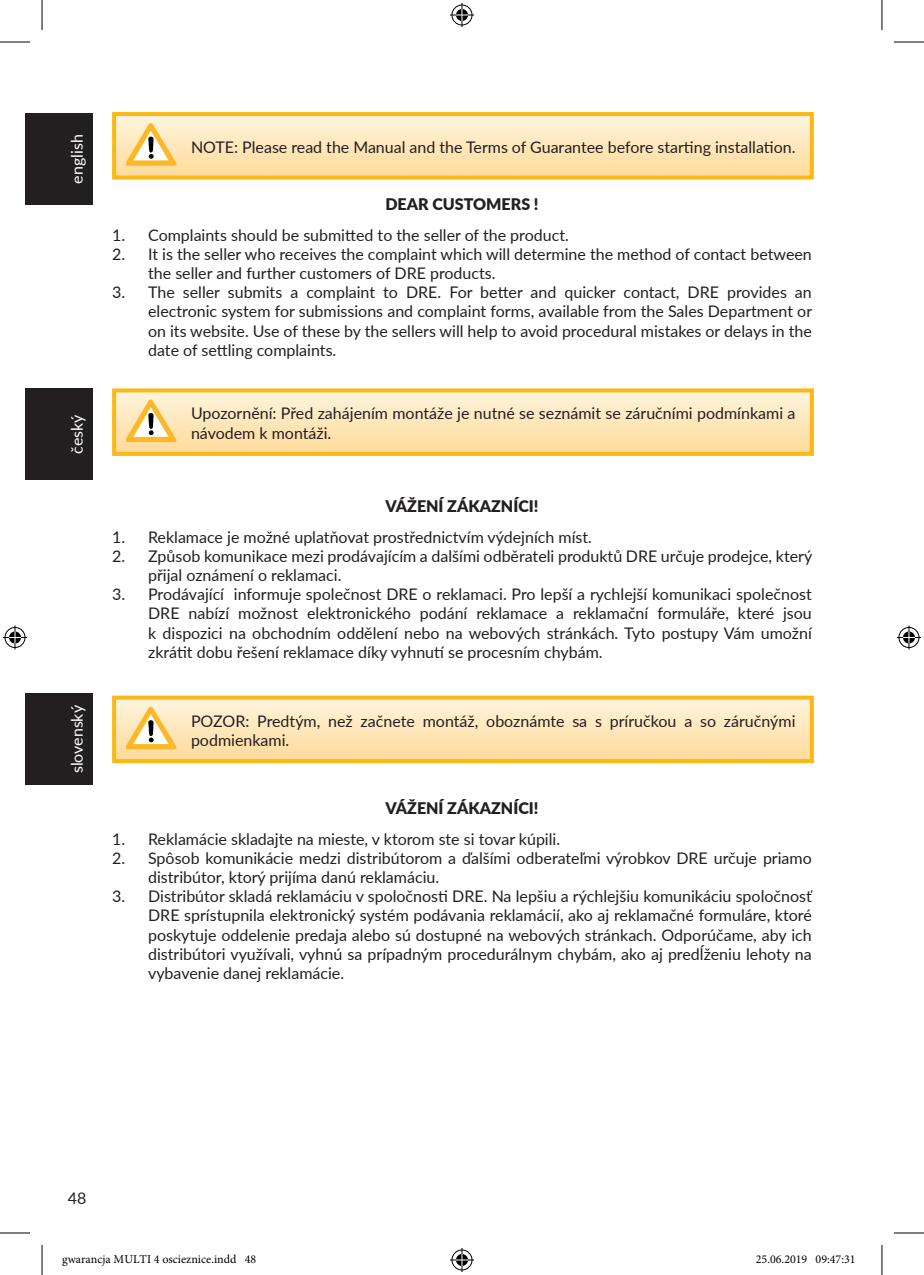
<style>
.page{position:relative;width:924px;height:1275px;background:#fff}
.page>*{position:absolute;margin:0;border:0;box-sizing:border-box;transform-origin:0 0}
.t1{font:16px/19.2px "Lato";color:#231f20}
.t2{font:900 16px "Lato";color:#231f20}
.t3{font:16px "Lato";color:#fff}
.t4{font:12px "Minion Pro";color:#000}
</style>
<div class="page">
<div style="left:25px;top:113px;width:68px;height:91px;background:#231f20"></div>
<div style="left:25px;top:389px;width:68px;height:91px;background:#231f20"></div>
<div style="left:25px;top:694px;width:68px;height:91px;background:#231f20"></div>
<img style="left:117px;top:393px;width:691px;height:58px">
<div style="left:112px;top:388px;width:701px;height:68px;border:4px solid #fcb814"></div>
<svg style="left:127px;top:399px;width:49px;height:43px"></svg>
<img style="left:117px;top:117px;width:691px;height:57px">
<div style="left:112px;top:112px;width:701px;height:67px;border:4px solid #fcb814"></div>
<svg style="left:127px;top:123px;width:49px;height:43px"></svg>
<img style="left:117px;top:700px;width:691px;height:58px">
<div style="left:112px;top:695px;width:701px;height:68px;border:4px solid #fcb814"></div>
<svg style="left:127px;top:707px;width:49px;height:42px"></svg>
<hr style="left:0;top:42px;width:30px;height:1px;background:#000">
<hr style="left:893px;top:42px;width:30px;height:1px;background:#000">
<hr style="left:0;top:1232px;width:30px;height:1px;background:#000">
<hr style="left:893px;top:1232px;width:30px;height:1px;background:#000">
<hr style="left:42px;top:0;width:1px;height:30px;background:#000">
<hr style="left:42px;top:1245px;width:1px;height:30px;background:#000">
<hr style="left:881px;top:0;width:1px;height:30px;background:#000">
<hr style="left:881px;top:1245px;width:1px;height:30px;background:#000">
<svg style="left:450px;top:3px;width:24px;height:24px"></svg>
<svg style="left:450px;top:1248px;width:24px;height:24px"></svg>
<svg style="left:3px;top:625px;width:24px;height:24px"></svg>
<svg style="left:897px;top:625px;width:23px;height:24px"></svg>
<div style="left:815px;top:1255px;width:5px;height:8px;border:1px solid #fff;border-radius:50%"></div>
<svg style="left:816px;top:1255px;width:4px;height:8px"></svg>
<p class="t3" style="left:65px;top:184px;width:51px;rotate:-90deg">english</p>
<p class="t3" style="left:65px;top:454px;width:41px;rotate:-90deg">český</p>
<p class="t3" style="left:65px;top:773px;width:70px;rotate:-90deg">slovenský</p>
<p class="t1" style="left:191px;top:137px;width:605px">NOTE: Please read the Manual and the Terms of Guarantee before starting installation.</p>
<p class="t2" style="left:385px;top:192px;width:155px">DEAR CUSTOMERS !</p>
<p class="t1" style="left:112px;top:224px;width:458px">1. Complaints should be submitted to the seller of the product.</p>
<p class="t1" style="left:148px;top:244px;width:665px;text-indent:-36px">2. It is the seller who receives the complaint which will determine the method of contact between the seller and further customers of DRE products.</p>
<p class="t1" style="left:148px;top:282px;width:665px;text-align:justify;text-indent:-36px">3. The seller submits a complaint to DRE. For better and quicker contact, DRE provides an electronic system for submissions and complaint forms, available from the Sales Department or on its website. Use of these by the sellers will help to avoid procedural mistakes or delays in the date of settling complaints.</p>
<p class="t1" style="left:191px;top:403px;width:605px">Upozornění: Před zahájením montáže je nutné se seznámit se záručními podmínkami a návodem k montáži.</p>
<p class="t2" style="left:385px;top:494px;width:154px">VÁŽENÍ ZÁKAZNÍCI!</p>
<p class="t1" style="left:112px;top:526px;width:481px">1. Reklamace je možné uplatňovat prostřednictvím výdejních míst.</p>
<p class="t1" style="left:148px;top:545px;width:665px;text-indent:-36px">2. Způsob komunikace mezi prodávajícím a dalšími odběrateli produktů DRE určuje prodejce, který přijal oznámení o reklamaci.</p>
<p class="t1" style="left:148px;top:584px;width:665px;text-align:justify;text-indent:-36px">3. Prodávající informuje společnost DRE o reklamaci. Pro lepší a rychlejší komunikaci společnost DRE nabízí možnost elektronického podání reklamace a reklamační formuláře, které jsou k dispozici na obchodním oddělení nebo na webových stránkách. Tyto postupy Vám umožní zkrátit dobu řešení reklamace díky vyhnutí se procesním chybám.</p>
<p class="t1" style="left:191px;top:710px;width:605px">POZOR: Predtým, než začnete montáž, oboznámte sa s príručkou a so záručnými podmienkami.</p>
<p class="t2" style="left:385px;top:796px;width:154px">VÁŽENÍ ZÁKAZNÍCI!</p>
<p class="t1" style="left:112px;top:828px;width:449px">1. Reklamácie skladajte na mieste, v ktorom ste si tovar kúpili.</p>
<p class="t1" style="left:148px;top:847px;width:665px;text-indent:-36px">2. Spôsob komunikácie medzi distribútorom a ďalšími odberateľmi výrobkov DRE určuje priamo distribútor, ktorý prijíma danú reklamáciu.</p>
<p class="t1" style="left:148px;top:886px;width:665px;text-align:justify;text-indent:-36px">3. Distribútor skladá reklamáciu v spoločnosti DRE. Na lepšiu a rýchlejšiu komunikáciu spoločnosť DRE sprístupnila elektronický systém podávania reklamácií, ako aj reklamačné formuláre, ktoré poskytuje oddelenie predaja alebo sú dostupné na webových stránkach. Odporúčame, aby ich distribútori využívali, vyhnú sa prípadným procedurálnym chybám, ako aj predĺženiu lehoty na vybavenie danej reklamácie.</p>
<p class="t1" style="left:68px;top:1188px;width:20px">48</p>
<p class="t4" style="left:62px;top:1251px;width:196px">gwarancja MULTI 4 oscieznice.indd 48</p>
<p class="t4" style="left:755px;top:1251px;width:101px">25.06.2019 09:47:31</p>
</div>
